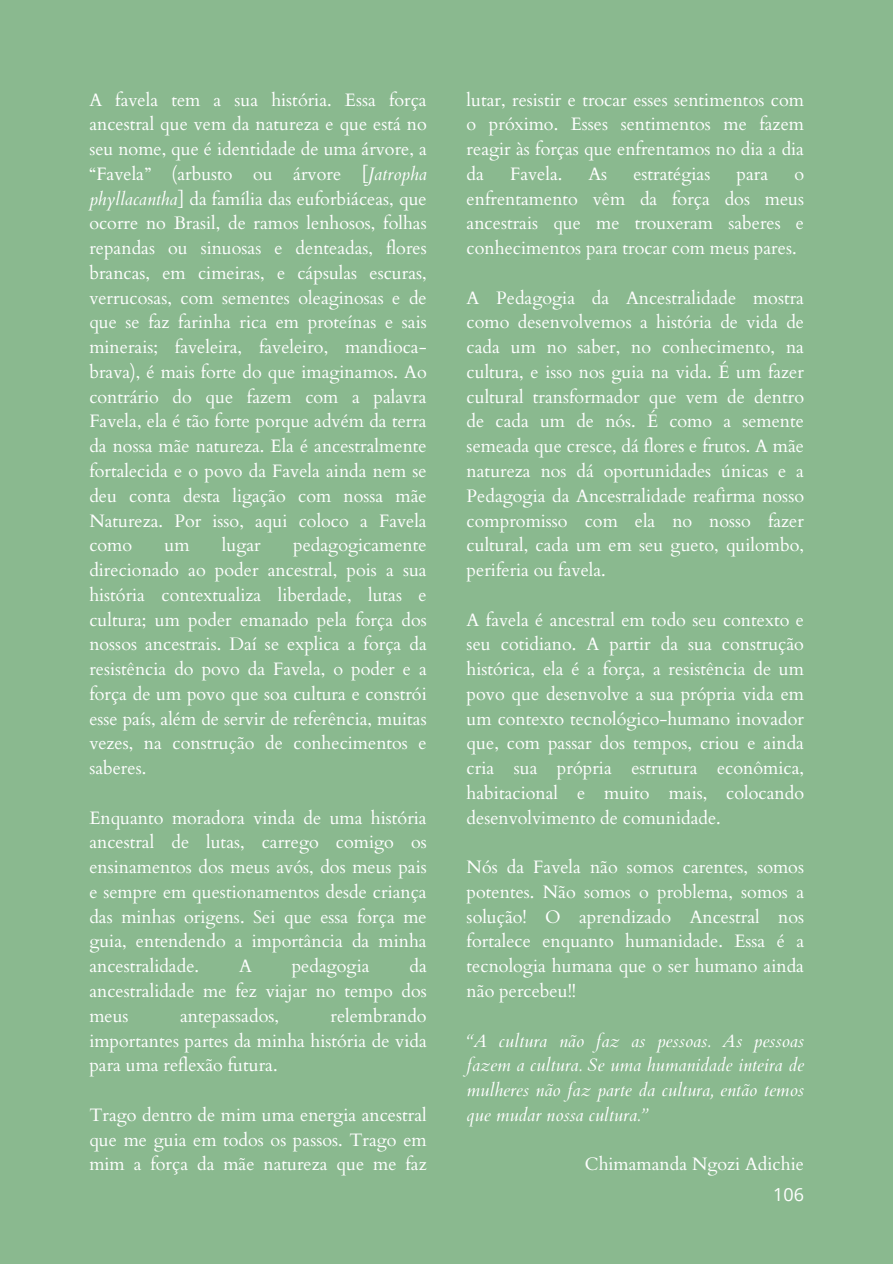
<style>
.page{position:relative;width:893px;height:1264px;background:#fff}
.page>*{position:absolute;margin:0;border:0;box-sizing:border-box;transform-origin:0 0}
.t1{font:18px/24.8px "Cardo";color:#fff;text-align:justify}
.t2{font:italic 18px/24.8px "Cardo";color:#fff;text-align:justify}
.t3{font:18px "Open Sans";color:#fff}
.s1{font-style:italic}
</style>
<div class="page">
<div style="left:0;top:0;width:892px;height:1263px;background:#8ab98f"></div>
<h1 class="t1" style="left:89px;top:87px;width:339px">A favela tem a sua história. Essa força ancestral que vem da natureza e que está no seu nome, que é identidade de uma árvore, a “Favela” (arbusto ou árvore [<span class="s1">Jatropha phyllacantha</span>] da família das euforbiáceas, que ocorre no Brasil, de ramos lenhosos, folhas repandas ou sinuosas e denteadas, flores brancas, em cimeiras, e cápsulas escuras, verrucosas, com sementes oleaginosas e de que se faz farinha rica em proteínas e sais minerais; faveleira, faveleiro, mandioca&shy;brava), é mais forte do que imaginamos. Ao contrário do que fazem com a palavra Favela, ela é tão forte porque advém da terra da nossa mãe natureza. Ela é ancestralmente fortalecida e o povo da Favela ainda nem se deu conta desta ligação com nossa mãe Natureza. Por isso, aqui coloco a Favela como</h1>
<h1 class="t1" style="left:89px;top:533px;width:339px;text-indent:204px">pedagogicamente direcionado ao poder ancestral, pois a sua história contextualiza liberdade, lutas e cultura; um poder emanado pela força dos nossos ancestrais. Daí se explica a força da resistência do povo da Favela, o poder e a força de um povo que soa cultura e constrói esse país, além de servir de referência, muitas vezes, na construção de conhecimentos e saberes.</h1>
<h1 class="t1" style="left:89px;top:805px;width:339px">Enquanto moradora vinda de uma história ancestral de lutas, carrego comigo os ensinamentos dos meus avós, dos meus pais e sempre em questionamentos desde criança das minhas origens. Sei que essa força me guia, entendendo a importância da minha ancestralidade.</h1>
<h1 class="t1" style="left:164px;top:533px;width:27px">um</h1>
<h1 class="t1" style="left:222px;top:533px;width:40px">lugar</h1>
<h1 class="t1" style="left:89px;top:954px;width:339px;text-indent:320px">da ancestralidade me fez viajar no tempo dos meus</h1>
<h1 class="t1" style="left:239px;top:954px;width:14px">A</h1>
<h1 class="t1" style="left:292px;top:954px;width:79px">pedagogia</h1>
<h1 class="t1" style="left:89px;top:1003px;width:339px;text-indent:241px">relembrando importantes partes da minha história de vida para uma reflexão futura.</h1>
<h1 class="t1" style="left:89px;top:1102px;width:339px">Trago dentro de mim uma energia ancestral que me guia em todos os passos. Trago em mim a força da mãe natureza que me faz</h1>
<h1 class="t1" style="left:180px;top:1003px;width:100px">antepassados,</h1>
<h1 class="t1" style="left:466px;top:87px;width:339px">lutar, resistir e trocar esses sentimentos com o próximo. Esses sentimentos me fazem reagir às forças que enfrentamos no dia a dia da</h1>
<h1 class="t1" style="left:510px;top:162px;width:54px">Favela.</h1>
<h1 class="t1" style="left:588px;top:162px;width:20px">As</h1>
<h1 class="t1" style="left:633px;top:162px;width:78px">estratégias</h1>
<h1 class="t1" style="left:736px;top:162px;width:33px">para</h1>
<h1 class="t1" style="left:466px;top:162px;width:339px;text-indent:328px">o enfrentamento vêm da força dos meus ancestrais que me trouxeram saberes e conhecimentos para trocar com meus pares.</h1>
<h1 class="t1" style="left:466px;top:285px;width:339px">A Pedagogia da Ancestralidade mostra como desenvolvemos a história de vida de cada um no saber, no conhecimento, na cultura, e isso nos guia na vida. É um fazer cultural transformador que vem de dentro de cada um de nós. É como a semente semeada que cresce, dá flores e frutos. A mãe natureza nos dá oportunidades únicas e a Pedagogia da Ancestralidade reafirma nosso compromisso com ela no nosso fazer cultural, cada um em seu gueto, quilombo, periferia ou favela.</h1>
<h1 class="t1" style="left:466px;top:607px;width:339px">A favela é ancestral em todo seu contexto e seu cotidiano. A partir da sua construção histórica, ela é a força, a resistência de um povo que desenvolve a sua própria vida em um contexto tecnológico-humano inovador que, com passar dos tempos, criou e ainda cria sua própria estrutura econômica, habitacional e muito mais, colocando desenvolvimento de comunidade.</h1>
<h1 class="t1" style="left:466px;top:855px;width:339px">Nós da Favela não somos carentes, somos potentes. Não somos o problema, somos a solução! O aprendizado Ancestral nos fortalece enquanto humanidade. Essa é a tecnologia humana que o ser humano ainda não percebeu!!</h1>
<h1 class="t2" style="left:466px;top:1028px;width:339px">“A cultura não faz as pessoas. As pessoas fazem a cultura. Se uma humanidade inteira de mulheres não faz parte da cultura, então temos que mudar nossa cultura.”</h1>
<h1 class="t1" style="left:585px;top:1152px;width:220px">Chimamanda Ngozi Adichie</h1>
<h1 class="t3" style="left:773px;top:1181px;width:32px">106</h1>
</div>
